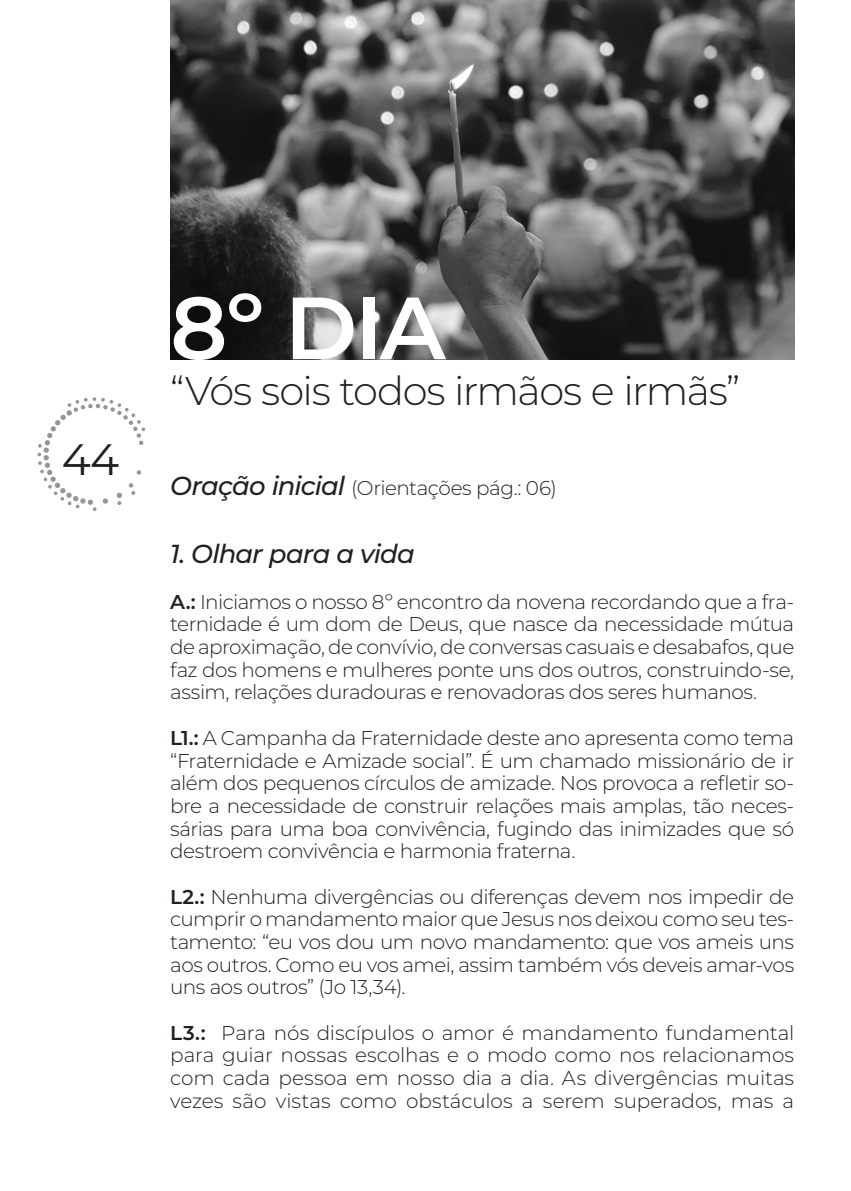
<style>
.page{position:relative;width:851px;height:1191px;background:#fff}
.page>*{position:absolute;margin:0;border:0;box-sizing:border-box;transform-origin:0 0}
.capitulos{font:600 88px "Montserrat";color:#fff}
.t1{font:44px "Montserrat";color:#231f20}
.tema_do_dia{font:300 40px "Montserrat";letter-spacing:-.035em;color:#231f20}
.sub_capitulos{font:italic 500 26px "Montserrat";letter-spacing:-.035em;color:#231f20}
.sub_capitulos-2{font:300 20px/22.6px "Montserrat";letter-spacing:-.025em;color:#231f20;text-align:justify}
.s1{font-weight:500;font-style:italic;font-size:26px}
.s2{font-weight:600}
</style>
<div class="page">
<svg style="left:37px;top:397px;width:108px;height:114px"></svg>
<img style="left:170px;top:0;width:624px;height:359px">
<h2 class="t1" style="left:62px;top:429px;width:59px">44</h2>
<p class="capitulos" style="left:170px;top:265px;width:277px">8º DIA</p>
<p class="tema_do_dia" style="left:170px;top:363px;width:571px">“Vós sois todos irmãos e irmãs”</p>
<p class="sub_capitulos-2" style="left:170px;top:476px;width:388px"><span class="s1">Oração inicial</span> (Orientações pág.: 06)</p>
<p class="sub_capitulos" style="left:170px;top:536px;width:246px">1. Olhar para a vida</p>
<p class="sub_capitulos-2" style="left:170px;top:589px;width:625px"><span class="s2">A.:</span> Iniciamos o nosso 8º encontro da novena recordando que a fra&shy;ternidade é um dom de Deus, que nasce da necessidade mútua de aproximação, de convívio, de conversas casuais e desabafos, que faz dos homens e mulheres ponte uns dos outros, construindo-se, assim, relações duradouras e renovadoras dos seres humanos.</p>
<p class="sub_capitulos-2" style="left:170px;top:726px;width:625px"><span class="s2">L1.:</span> A Campanha da Fraternidade deste ano apresenta como tema “Fraternidade e Amizade social”. É um chamado missionário de ir além dos pequenos círculos de amizade. Nos provoca a refletir so&shy;bre a necessidade de construir relações mais amplas, tão neces&shy;sárias para uma boa convivência, fugindo das inimizades que só destroem convivência e harmonia fraterna.</p>
<p class="sub_capitulos-2" style="left:170px;top:884px;width:625px"><span class="s2">L2.:</span> Nenhuma divergências ou diferenças devem nos impedir de cumprir o mandamento maior que Jesus nos deixou como seu tes&shy;tamento: “eu vos dou um novo mandamento: que vos ameis uns aos outros. Como eu vos amei, assim também vós deveis amar-vos uns aos outros” (Jo 13,34).</p>
<p class="sub_capitulos-2" style="left:170px;top:1020px;width:625px"><span class="s2">L3.:</span> Para nós discípulos o amor é mandamento fundamental para guiar nossas escolhas e o modo como nos relacionamos com cada pessoa em nosso dia a dia. As divergências muitas vezes são vistas como obstáculos a serem superados, mas a</p>
</div>
